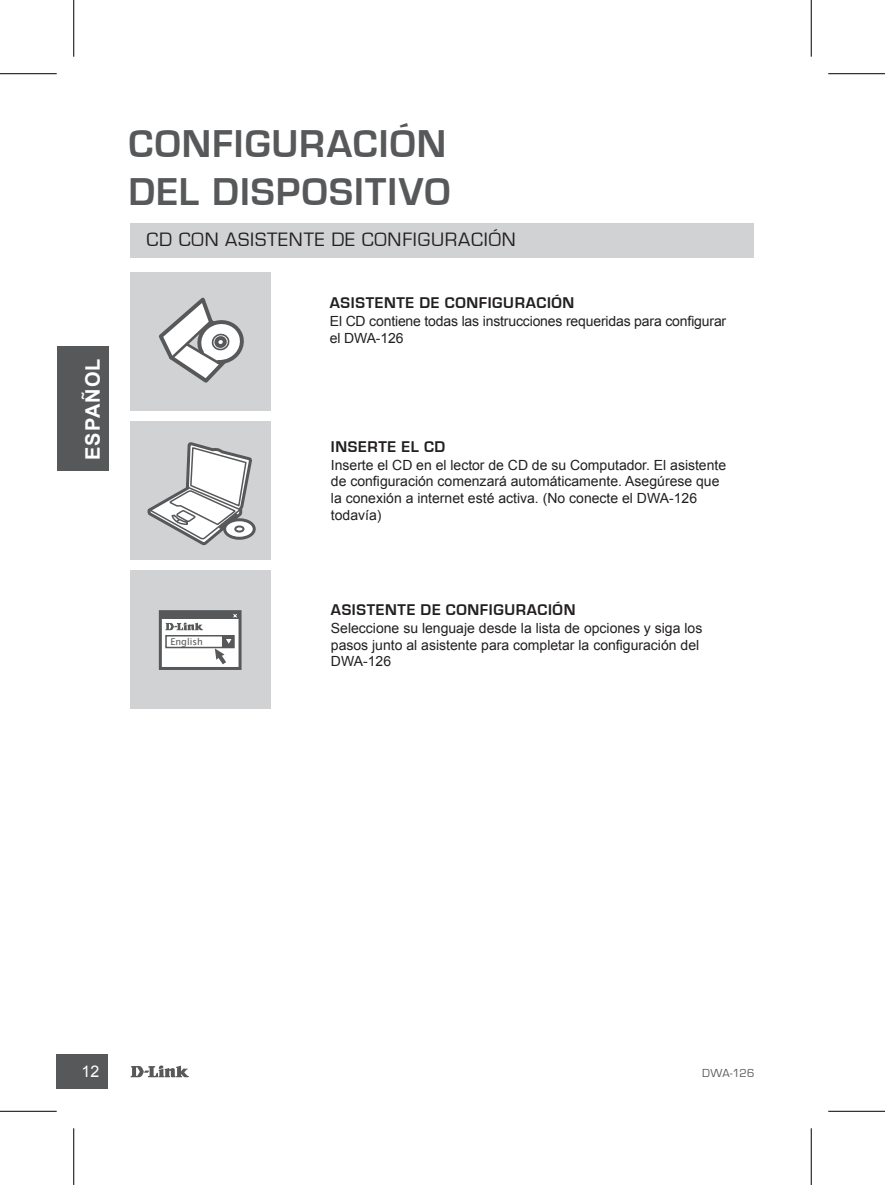
<style>
.page{position:relative;width:885px;height:1185px;background:#fff}
.page>*{position:absolute;margin:0;border:0;box-sizing:border-box;transform-origin:0 0}
.t1{font:700 40px "Eurostile";letter-spacing:.03em;color:#57585a}
.t2{font:20px "Eurostile";letter-spacing:.04em;color:#231f20}
.t3{font:700 20px "Arial";letter-spacing:.045em;color:#fff}
.t4{font:700 16px "Eurostile";letter-spacing:.04em;color:#231f20}
.t5{font:16px "Arial";color:#fff}
.t6{font:14px/16.8px "Arial";color:#231f20}
.t7{font:12px "Eurostile";letter-spacing:.005em;color:#57585a}
.t8{font:9.4px "Lucida Sans";color:#57585a}
</style>
<div class="page">
<svg style="left:130px;top:1065px;width:59px;height:12px"></svg>
<div style="left:57px;top:1055px;width:51px;height:34px;background:#57585a"></div>
<div style="left:57px;top:347px;width:51px;height:124px;background:#57585a"></div>
<div style="left:130px;top:223px;width:623px;height:34px;background:#d1d2d4"></div>
<div style="left:130px;top:421px;width:141px;height:138px;background:#d1d2d4"></div>
<div style="left:130px;top:570px;width:141px;height:138px;background:#d1d2d4"></div>
<div style="left:130px;top:272px;width:141px;height:138px;background:#d1d2d4"></div>
<svg style="left:159px;top:297px;width:85px;height:86px"></svg>
<div style="left:223px;top:518px;width:33px;height:22px;border:3px solid #57585a;border-radius:50%"></div>
<div style="left:159px;top:610px;width:82px;height:60px;background:#fff;border:3px solid #57585a"></div>
<div style="left:165px;top:635px;width:70px;height:13px;border:2px solid #57585a"></div>
<div style="left:222px;top:636px;width:12px;height:11px;background:#57585a"></div>
<svg style="left:214px;top:639px;width:17px;height:30px"></svg>
<svg style="left:147px;top:442px;width:106px;height:191px"></svg>
<hr style="left:0;top:73px;width:57px;height:1px;background:#000">
<hr style="left:828px;top:73px;width:56px;height:1px;background:#000">
<hr style="left:0;top:1111px;width:57px;height:1px;background:#000">
<hr style="left:828px;top:1111px;width:56px;height:1px;background:#000">
<hr style="left:73px;top:0;width:1px;height:57px;background:#000">
<hr style="left:73px;top:1128px;width:1px;height:57px;background:#000">
<hr style="left:810px;top:0;width:1px;height:57px;background:#000">
<hr style="left:810px;top:1128px;width:1px;height:57px;background:#000">
<h1 class="t1" style="left:128px;top:122px;width:51px">CONFIGURACI</h1>
<h1 class="t1" style="left:389px;top:122px;width:50px">ÓN</h1>
<h1 class="t1" style="left:128px;top:170px;width:24px">DEL</h1>
<h1 class="t1" style="left:212px;top:170px;width:48px">DISPOSITI</h1>
<h1 class="t1" style="left:399px;top:170px;width:48px">VO</h1>
<h2 class="t2" style="left:146px;top:229px;width:46px">CD CON</h2>
<h2 class="t2" style="left:225px;top:229px;width:25px">ASISTENTE</h2>
<h2 class="t2" style="left:331px;top:229px;width:56px">DE CONFIGURACI</h2>
<h2 class="t2" style="left:488px;top:229px;width:26px">ÓN</h2>
<h2 class="t3" style="left:79px;top:460px;width:103px;rotate:-90deg">ESPAÑOL</h2>
<p class="t8" style="left:170px;top:636px;width:34px">English</p>
<p class="t4" style="left:330px;top:294px;width:21px">ASISTENTE</p>
<p class="t4" style="left:419px;top:294px;width:47px">DE CONFIGURACI</p>
<p class="t4" style="left:551px;top:294px;width:21px">ÓN</p>
<p class="t6" style="left:330px;top:313px;width:398px">El CD contiene todas las instrucciones requeridas para configurar el DWA-126</p>
<p class="t4" style="left:331px;top:438px;width:16px">INSERTE</p>
<p class="t4" style="left:401px;top:438px;width:45px">EL CD</p>
<p class="t6" style="left:331px;top:456px;width:396px">Inserte el CD en el lector de CD de su Computador. El asistente de configuración comenzará automáticamente. Asegúrese que la conexión a internet esté activa. (N o conecte el DWA-126 todavía)</p>
<p class="t4" style="left:331px;top:601px;width:21px">ASISTENTE</p>
<p class="t4" style="left:420px;top:601px;width:47px">DE CONFIGURACI</p>
<p class="t4" style="left:552px;top:601px;width:21px">ÓN</p>
<p class="t6" style="left:331px;top:620px;width:373px">Seleccione su lenguaje desde la lista de opciones y siga los pasos junto al asistente para completar la configuración del<br>DWA-126</p>
<p class="t5" style="left:82px;top:1061px;width:19px">12</p>
<p class="t7" style="left:702px;top:1067px;width:54px">DWA-126</p>
</div>
